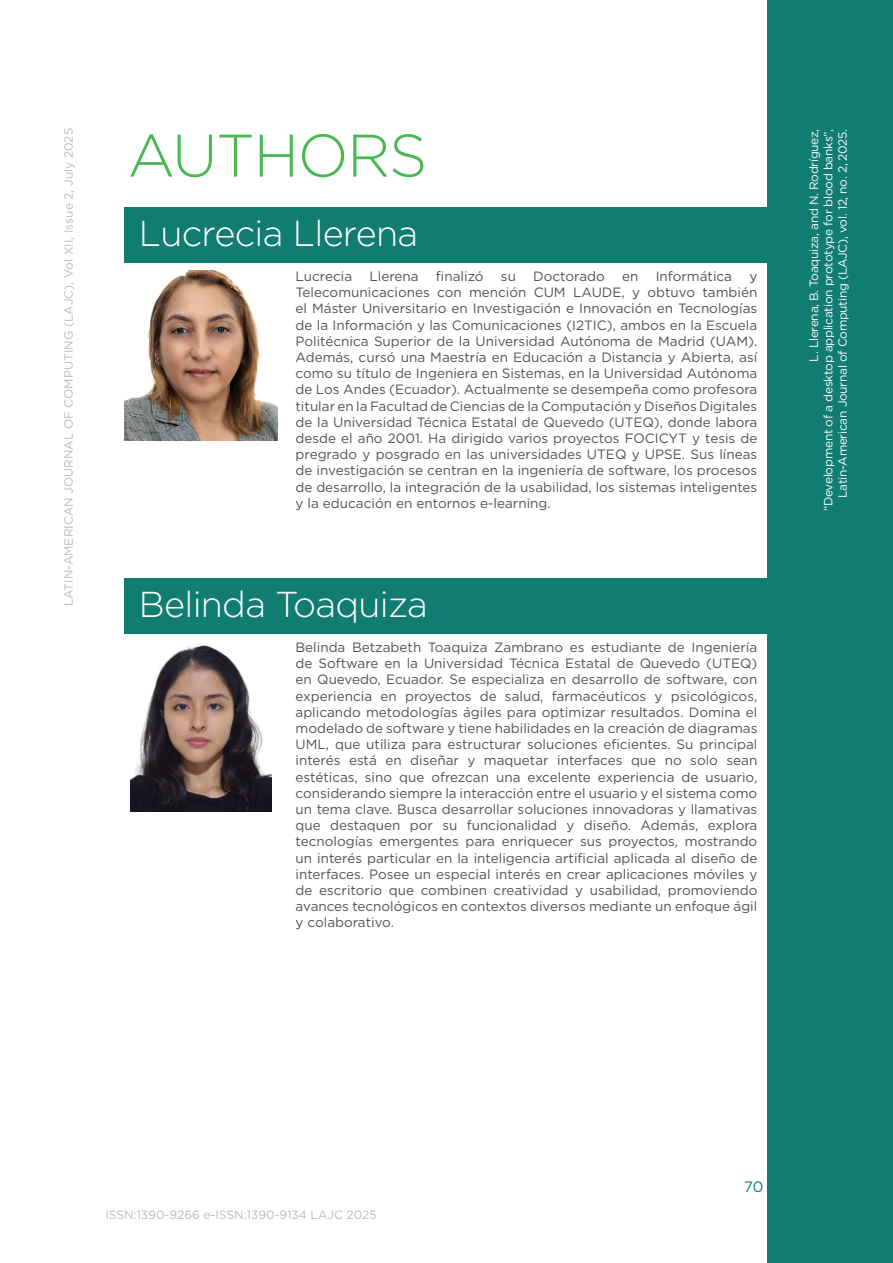
<style>
.page{position:relative;width:893px;height:1263px;background:#fff}
.page>*{position:absolute;margin:0;border:0;box-sizing:border-box;transform-origin:0 0}
.t1{font:300 60px "Gotham";letter-spacing:-.025em;color:#49b853}
.NombreAutor{font:300 36px "Gotham";letter-spacing:-.02em;color:#fff}
.t2{font:15px "Gotham";color:#117c70}
.Biografia{font:13.5px/16.2px "Gotham";color:#505252;text-align:justify}
.membreteAutor{font:12px "Gotham";letter-spacing:-.025em;color:#fff}
.t3{font:12px "Gotham";color:#babcbc}
</style>
<div class="page">
<img style="left:124px;top:270px;width:153px;height:170px">
<img style="left:130px;top:643px;width:141px;height:168px">
<div style="left:124px;top:207px;width:659px;height:56px;background:#117c70"></div>
<div style="left:124px;top:578px;width:659px;height:56px;background:#117c70"></div>
<div style="left:768px;top:0;width:125px;height:1263px;background:#117c70"></div>
<p class="t3" style="left:61px;top:606px;width:480px;rotate:-90deg">LATIN-AMERICAN JOURNAL OF COMPUTING (LAJC), Vol XII, Issue 2, July 2025</p>
<p class="t1" style="left:128px;top:117px;width:301px">AUTHORS</p>
<p class="NombreAutor" style="left:139px;top:210px;width:281px">Lucrecia Llerena</p>
<p class="Biografia" style="left:296px;top:268px;width:58px">Lucrecia</p>
<p class="Biografia" style="left:369px;top:268px;width:51px">Llerena</p>
<p class="Biografia" style="left:436px;top:268px;width:49px">finalizó</p>
<p class="Biografia" style="left:501px;top:268px;width:17px">su</p>
<p class="Biografia" style="left:533px;top:268px;width:73px">Doctorado</p>
<p class="Biografia" style="left:622px;top:268px;width:18px">en</p>
<p class="Biografia" style="left:656px;top:268px;width:78px">Informática</p>
<p class="Biografia" style="left:296px;top:268px;width:463px;text-indent:454px">y Telecomunicaciones con mención CUM LAUDE, y obtuvo también el Máster Universitario en Investigación e Innovación en Tecnologías de la Información y las Comunicaciones (I2TIC), ambos en la Escuela Politécnica Superior de la Universidad Autónoma de Madrid (UAM).<br>Además, cursó una Maestría en Educación a Distancia y Abierta, así como su título de Ingeniera en Sistemas, en la Universidad Autónoma de Los Andes (Ecuador). Actualmente se desempeña como profesora titular en la Facultad de Ciencias de la Computación y Diseños Digitales de la Universidad Técnica Estatal de Quevedo (UTEQ), donde labora desde el año 2001. Ha dirigido varios proyectos FOCICYT y tesis de pregrado y posgrado en las universidades UTEQ y UPSE. Sus líneas de investigación se centran en la ingeniería de software, los procesos de desarrollo, la integración de la usabilidad, los sistemas inteligentes y la educación en entornos e-learning.</p>
<p class="NombreAutor" style="left:139px;top:581px;width:291px">Belinda Toaquiza</p>
<p class="Biografia" style="left:296px;top:639px;width:463px">Belinda Betzabeth Toaquiza Zambrano es estudiante de Ingeniería de Software en la Universidad Técnica Estatal de Quevedo (UTEQ) en Quevedo, Ecuador. Se especializa en desarrollo de software, con experiencia en proyectos de salud, farmacéuticos y psicológicos, aplicando metodologías ágiles para optimizar resultados. Domina el modelado de software y tiene habilidades en la creación de diagramas UML, que utiliza para estructurar soluciones eficientes. Su principal interés está en diseñar y maquetar interfaces que no solo sean estéticas, sino que ofrezcan una excelente experiencia de usuario, considerando siempre la interacción entre el usuario y el sistema como un tema clave. Busca desarrollar soluciones innovadoras y llamativas que destaquen por su funcionalidad y diseño. Además, explora tecnologías emergentes para enriquecer sus proyectos, mostrando un interés particular en la inteligencia artificial aplicada al diseño de interfaces. Posee un especial interés en crear aplicaciones móviles y de escritorio que combinen creatividad y usabilidad, promoviendo avances tecnológicos en contextos diversos mediante un enfoque ágil y colaborativo.</p>
<p class="membreteAutor" style="left:806px;top:362px;width:234px;rotate:-90deg">L. Llerena, B. Toaquiza, and N. Rodríguez,</p>
<p class="membreteAutor" style="left:821px;top:511px;width:384px;rotate:-90deg">“Development of a desktop application prototype for blood banks”,</p>
<p class="membreteAutor" style="left:835px;top:498px;width:371px;rotate:-90deg">Latin-American Journal of Computing (LAJC), vol. 12, no. 2, 2025.</p>
<p class="t3" style="left:105px;top:1207px;width:273px">ISSN:1390-9266 e-ISSN:1390-9134 LAJC 2025</p>
<p class="t2" style="left:744px;top:1177px;width:21px">70</p>
</div>
